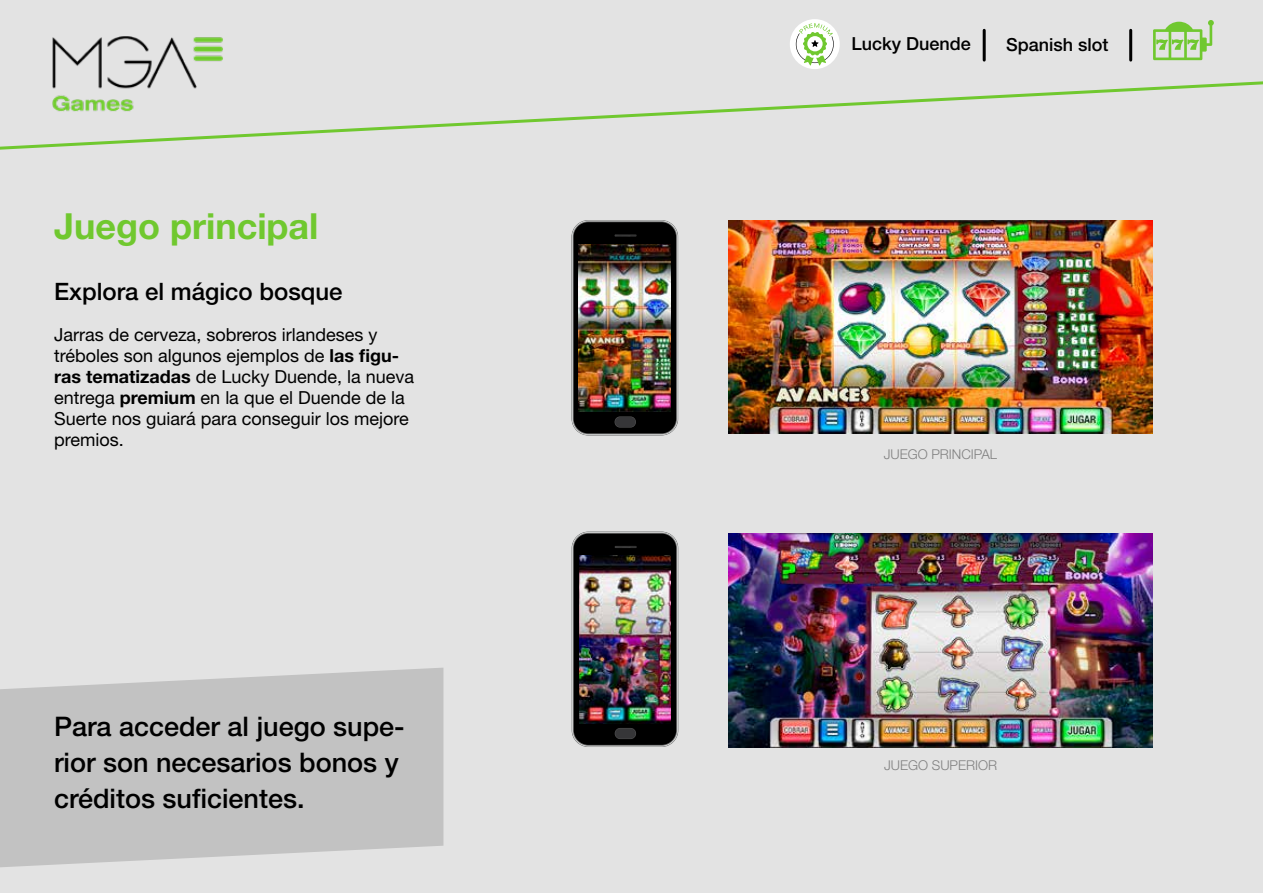
<style>
.page{position:relative;width:1263px;height:893px;background:#e3e3e3}
.page>*{position:absolute;margin:0;border:0;box-sizing:border-box;transform-origin:0 0}
.t1{font:700 36px "Helvetica Neue LT Std";color:#70c82f}
.t2{font:500 27px/36px "Helvetica Neue LT Std";color:#000}
.t3{font:500 24px "Helvetica Neue LT Std";color:#000}
.t4{font:18px/21px "Helvetica Neue LT Std";color:#000}
.t5{font:500 18px "Helvetica Neue LT Std";color:#000}
.t6{font:300 13.5px "Helvetica Neue LT Std";color:#808080}
.s1{font-weight:700}
</style>
<div class="page">
<svg style="left:0;top:81px;width:1263px;height:69px"></svg>
<img style="left:38px;top:36px;width:198px;height:86px">
<svg style="left:0;top:668px;width:443px;height:199px;background:#c5c5c5"></svg>
<img style="left:728px;top:220px;width:424px;height:213px">
<img style="left:729px;top:534px;width:423px;height:213px">
<div style="left:574px;top:222px;width:102px;height:211px;background:#000;border-radius:15px"></div>
<svg style="left:615px;top:416px;width:21px;height:12px"></svg>
<svg style="left:615px;top:417px;width:20px;height:10px"></svg>
<img style="left:614px;top:234px;width:23px;height:3px">
<img style="left:579px;top:244px;width:92px;height:168px">
<div style="left:574px;top:534px;width:102px;height:211px;background:#000;border-radius:15px"></div>
<svg style="left:615px;top:728px;width:20px;height:11px"></svg>
<img style="left:615px;top:546px;width:22px;height:2px">
<img style="left:579px;top:555px;width:92px;height:168px">
<hr style="left:1129px;top:30px;width:3px;height:30px;background:#000">
<hr style="left:983px;top:30px;width:3px;height:30px;background:#000">
<svg style="left:1153px;top:20px;width:61px;height:40px"></svg>
<div style="left:790px;top:19px;width:50px;height:50px;background:#fff;border-radius:50%"></div>
<svg style="left:796px;top:23px;width:38px;height:43px"></svg>
<h1 class="t1" style="left:54px;top:204px;width:266px">Juego principal</h1>
<h3 class="t3" style="left:54px;top:277px;width:290px">Explora el mágico bosque</h3>
<p class="t4" style="left:54px;top:323px;width:362px">Jarras de cerveza, sobreros irlandeses y tréboles son algunos ejemplos de <span class="s1">las figu&shy;ras tematizadas</span> de Lucky Duende, la nueva entrega <span class="s1">premium</span> en la que el Duende de la Suerte nos guiará para conseguir los mejore premios.</p>
<h2 class="t2" style="left:54px;top:708px;width:352px">Para acceder al juego supe&shy;rior son necesarios bonos y créditos suficientes.</h2>
<p class="t5" style="left:851px;top:33px;width:121px">Lucky Duende</p>
<p class="t5" style="left:1006px;top:34px;width:104px">Spanish slot</p>
<p class="t6" style="left:884px;top:446px;width:115px">JUEGO PRINCIPAL</p>
<p class="t6" style="left:884px;top:757px;width:115px">JUEGO SUPERIOR</p>
</div>
